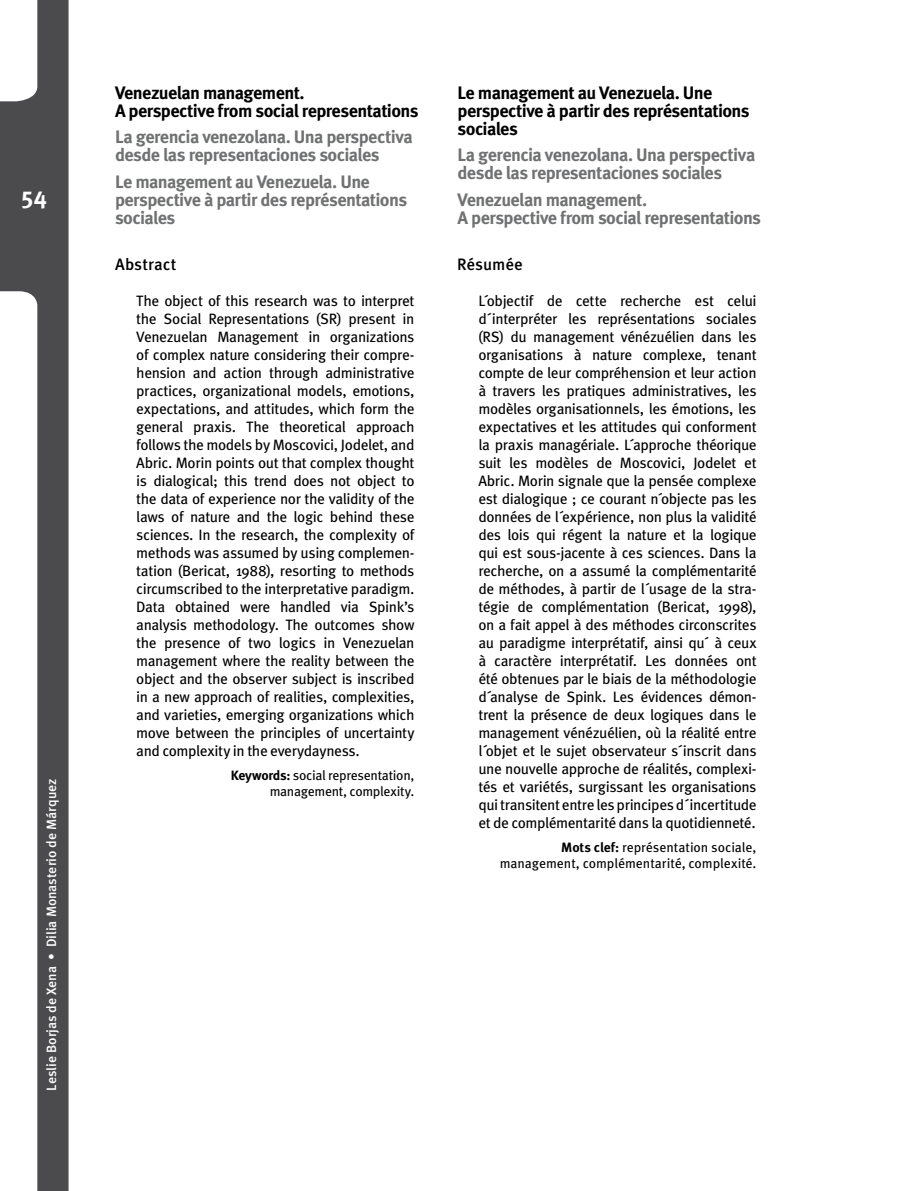
<style>
.page{position:relative;width:918px;height:1191px;background:#fff}
.page>*{position:absolute;margin:0;border:0;box-sizing:border-box;transform-origin:0 0}
.t1{font:700 24px "Meta Pro";color:#fff}
.t2{font:700 18px/18px "Meta Pro";letter-spacing:-.035em;color:#707172}
.t3{font:700 18px/18px "Meta Pro";letter-spacing:-.035em;color:#000}
.t4{font:500 16.5px "Meta Pro";letter-spacing:.005em;color:#000}
.t5{font:15px/18px "Meta Pro";letter-spacing:-.03em;color:#000;text-align:justify}
.t6{font:13.5px/16.5px "Meta Pro";letter-spacing:-.005em;color:#000;text-align:right}
.t7{font:13.5px/16.5px "Meta Pro";letter-spacing:-.025em;color:#000;text-align:right}
.t8{font:500 13.5px "Meta Pro";color:#fff}
.s1{font-weight:700}
</style>
<div class="page">
<svg style="left:0;top:0;width:69px;height:1191px;fill:#4b4b4d"></svg>
<h1 class="t1" style="left:21px;top:181px;width:27px">54</h1>
<p class="t8" style="left:43px;top:1090px;width:313px;rotate:-90deg">Leslie Borjas de Xena • Dilia Monasterio de Márquez</p>
<p class="t3" style="left:115px;top:84px;width:305px">Venezuelan management.<br>A perspective from social representations</p>
<p class="t2" style="left:115px;top:128px;width:299px">La gerencia venezolana. Una perspectiva desde las representaciones sociales</p>
<p class="t2" style="left:115px;top:173px;width:294px">Le management au Venezuela. Une perspective à partir des représentations sociales</p>
<p class="t4" style="left:115px;top:254px;width:63px">Abstract</p>
<p class="t5" style="left:136px;top:292px;width:280px">The object of this research was to interpret the Social Representations (SR) present in Venezuelan Management in organizations of complex nature considering their compre&shy;hension and action through administrative practices, organizational models, emotions, expectations, and attitudes, which form the general praxis. The theoretical approach follows the models by Moscovici, Jodelet, and Abric. Morin points out that complex thought is dialogical; this trend does not object to the data of experience nor the validity of the laws of nature and the logic behind these sciences. In the research, the complexity of methods was assumed by using complemen&shy;tation (Bericat, 1988), resorting to methods circumscribed to the interpretative paradigm.<br>Data obtained were handled via Spink’s analysis methodology. The outcomes show the presence of two logics in Venezuelan management where the reality between the object and the observer subject is inscribed in a new approach of realities, complexities, and varieties, emerging organizations which move between the principles of uncertainty and complexity in the everydayness.</p>
<p class="t7" style="left:231px;top:767px;width:185px"><span class="s1">Keywords:</span> social representation, management, complexity.</p>
<p class="t3" style="left:458px;top:84px;width:294px">Le management au Venezuela. Une perspective à partir des représentations sociales</p>
<p class="t2" style="left:458px;top:146px;width:299px">La gerencia venezolana. Una perspectiva desde las representaciones sociales</p>
<p class="t2" style="left:458px;top:191px;width:305px">Venezuelan management.<br>A perspective from social representations</p>
<p class="t4" style="left:457px;top:254px;width:67px">Résumée</p>
<p class="t5" style="left:478px;top:292px;width:280px">L´objectif de cette recherche est celui d´interpréter les représentations sociales (RS) du management vénézuélien dans les organisations à nature complexe, tenant compte de leur compréhension et leur action à travers les pratiques administratives, les modèles organisationnels, les émotions, les expectatives et les attitudes qui conforment la praxis managériale. L´approche théorique suit les modèles de Moscovici, Jodelet et Abric. Morin signale que la pensée complexe est dialogique ; ce courant n´objecte pas les données de l´expérience, non plus la validité des lois qui régent la nature et la logique qui est sous-jacente à ces sciences. Dans la recherche, on a assumé la complémentarité de méthodes, à partir de l´usage de la stra&shy;tégie de complémentation (Bericat, 1998), on a fait appel à des méthodes circonscrites au paradigme interprétatif, ainsi qu´ à ceux à caractère interprétatif. Les données ont été obtenues par le biais de la méthodologie d´analyse de Spink. Les évidences démon&shy;trent la présence de deux logiques dans le management vénézuélien, où la réalité entre l´objet et le sujet observateur s´inscrit dans une nouvelle approche de réalités, complexi&shy;tés et variétés, surgissant les organisations qui transitent entre les principes d´incertitude et de complémentarité dans la quotidienneté.</p>
<p class="t6" style="left:500px;top:839px;width:258px"><span class="s1">Mots clef:</span> représentation sociale, management, complémentarité, complexité.</p>
</div>
